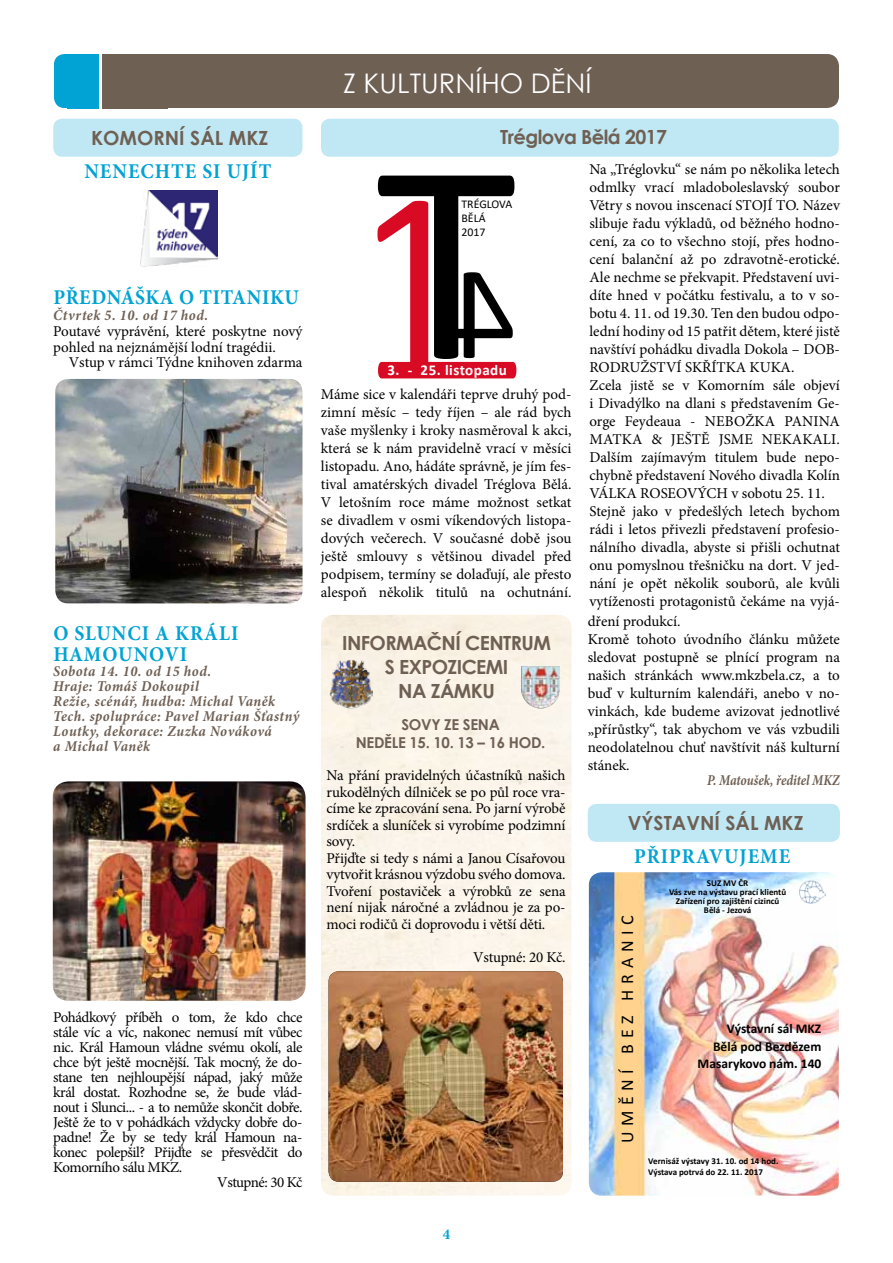
<style>
.page{position:relative;width:893px;height:1263px;background:#fff}
.page>*{position:absolute;margin:0;border:0;box-sizing:border-box;transform-origin:0 0}
.t1{font:288.9px "Calibri";color:#000}
.t2{font:27px "Century Gothic";color:#fff}
.t3{font:700 21px "Minion Pro";letter-spacing:.05em;color:#00a3d4;scale:.94 1}
.t4{font:700 19.5px "Century Gothic";letter-spacing:-.03em;color:#6f6054}
.t5{font:700 19.5px "Century Gothic";color:#6f6054}
.t6{font:18px "Calibri";letter-spacing:.31em;color:#000}
.t7{font:15px/18px "Minion Pro";letter-spacing:-.005em;color:#000}
.t8{font:15px "Minion Pro";letter-spacing:-.03em;color:#000}
.t9{font:italic 700 15px/15px "Minion Pro";letter-spacing:.035em;color:#6f6054;scale:.94 1}
.t10{font:15px "Minion Pro";letter-spacing:-.035em;color:#000}
.t11{font:700 15px "Century Gothic";letter-spacing:-.02em;color:#6f6054}
.t12{font:italic 700 15px "Minion Pro";letter-spacing:-.005em;color:#6f6054;scale:.85 1}
.t13{font:700 15px "Calibri";letter-spacing:.03em;color:#fff}
.t14{font:700 15px "Minion Pro";color:#00a3d4}
.t15{font:700 13.5px/18.5px "Calibri";color:#000;text-align:right}
.t16{font:11.85px/14.2px "Calibri";color:#000}
.t17{font:700 9px/9px "Calibri";color:#000;text-align:center}
</style>
<div class="page">
<div style="left:321px;top:615px;width:251px;height:581px;background:#faf4e9"></div>
<img style="left:521px;top:666px;width:39px;height:42px">
<img style="left:330px;top:659px;width:43px;height:49px">
<div style="left:53px;top:119px;width:249px;height:38px;background:#c0e8f4;border-radius:9px"></div>
<div style="left:588px;top:804px;width:252px;height:38px;background:#c0e8f4;border-radius:9px"></div>
<div style="left:107px;top:54px;width:732px;height:54px;background:#6f6054;border-radius:12px"></div>
<div style="left:102px;top:54px;width:65px;height:54px;background:#6f6054"></div>
<div style="left:54px;top:54px;width:27px;height:54px;background:#00a3d4;border-radius:11px"></div>
<div style="left:68px;top:54px;width:31px;height:54px;background:#00a3d4"></div>
<img style="left:55px;top:379px;width:247px;height:224px">
<img style="left:53px;top:781px;width:253px;height:220px">
<div style="left:321px;top:119px;width:518px;height:38px;background:#c0e8f4;border-radius:9px"></div>
<img style="left:589px;top:872px;width:250px;height:324px">
<img style="left:799px;top:879px;width:27px;height:24px">
<img style="left:329px;top:971px;width:234px;height:211px">
<img style="left:141px;top:190px;width:76px;height:77px">
<svg style="left:377px;top:201px;width:139px;height:177px"></svg>
<h3 class="t5" style="left:91px;top:123px;width:179px">KOMORNÍ SÁL MKZ</h3>
<h3 class="t3" style="left:84px;top:157px;width:200px">NENECHTE SI UJÍT</h3>
<h3 class="t3" style="left:53px;top:283px;width:44px">PŘEDN</h3>
<h3 class="t3" style="left:121px;top:283px;width:111px">ÁŠKA O TITANI</h3>
<h3 class="t3" style="left:270px;top:283px;width:29px">KU</h3>
<p class="t9" style="left:53px;top:307px;width:166px">Čtvrtek 5. 10. od 17 hod.</p>
<p class="t7" style="left:53px;top:323px;width:251px;line-height:15.8px">Poutavé vyprávění, které poskytne nový pohled na nejznámější lodní tragédii.</p>
<p class="t7" style="left:69px;top:354px;width:235px">Vstup v rámci Týdne knihoven zdarma</p>
<h3 class="t3" style="left:53px;top:619px;width:61px">O SLUNCI</h3>
<h3 class="t3" style="left:155px;top:619px;width:88px">A KRÁLI</h3>
<h3 class="t3" style="left:53px;top:640px;width:68px">HAMOUNOVI</h3>
<p class="t9" style="left:53px;top:664px;width:263px">Sobota 14. 10. od 15 hod.<br>Hraje: Tomáš Dokoupil<br>Režie, scénář, hudba: Michal Vaněk<br>Tech. spolupráce: Pavel Marian Šťastný<br>Loutky, dekorace: Zuzka Nováková<br>a Michal Vaněk</p>
<p class="t10" style="left:53px;top:1007px;width:251px">Pohádkový příběh o tom, že kdo chce</p>
<p class="t8" style="left:53px;top:1022px;width:251px">stále víc a víc, nakonec nemusí mít vůbec</p>
<p class="t8" style="left:53px;top:1037px;width:251px">nic. Král Hamoun vládne svému okolí, ale</p>
<p class="t8" style="left:53px;top:1052px;width:251px">chce být ještě mocnější. Tak mocný, že do-</p>
<p class="t8" style="left:53px;top:1067px;width:251px">stane ten nejhloupější nápad, jaký může</p>
<p class="t8" style="left:53px;top:1082px;width:251px">král dostat. Rozhodne se, že bude vlád-</p>
<p class="t10" style="left:53px;top:1097px;width:251px">nout i Slunci... - a to nemůže skončit dobře.</p>
<p class="t10" style="left:53px;top:1112px;width:251px">Ještě že to v pohádkách vždycky dobře do-</p>
<p class="t8" style="left:53px;top:1127px;width:251px">padne! Že by se tedy král Hamoun na-</p>
<p class="t8" style="left:53px;top:1142px;width:251px">konec polepšil? Přijďte se přesvědčit do</p>
<p class="t8" style="left:53px;top:1157px;width:130px">Komorního sálu MKZ.</p>
<p class="t10" style="left:217px;top:1172px;width:87px">Vstupné: 30 Kč</p>
<h2 class="t2" style="left:343px;top:64px;width:250px">Z KU LTU RNÍHO DĚNÍ</h2>
<h3 class="t4" style="left:500px;top:122px;width:168px">TRÉGLOVA BĚLÁ 2017</h3>
<h1 class="t1" style="left:376px;top:62px;width:142px">T</h1>
<p class="t13" style="left:388px;top:359px;width:121px">3. - 25. listopadu</p>
<p class="t16" style="left:461px;top:196px;width:52px">TRÉGLOVA<br>BĚLÁ<br>2017</p>
<p class="t7" style="left:321px;top:385px;width:252px;text-align:justify">Máme sice v kalendáři teprve druhý pod&shy;zimní měsíc – tedy říjen – ale rád bych vaše myšlenky i kroky nasměroval k akci, která se k nám pravidelně vrací v měsíci listopadu. Ano, hádáte správně, je jím fes&shy;tival amatérských divadel Tréglova Bělá.<br>V letošním roce máme možnost setkat se divadlem v osmi víkendových listopa&shy;dových večerech. V současné době jsou ještě smlouvy s většinou divadel před podpisem, termíny se dolaďují, ale přesto alespoň několik titulů na ochutnání.</p>
<h3 class="t4" style="left:342px;top:628px;width:210px">INFORMAČNÍ CENTRUM</h3>
<h3 class="t4" style="left:385px;top:652px;width:49px">SEXPOZICEMI</h3>
<h3 class="t4" style="left:398px;top:676px;width:98px">NA ZÁMKU</h3>
<p class="t11" style="left:401px;top:713px;width:19px">SOVY</p>
<p class="t11" style="left:444px;top:713px;width:29px">ZE SENA</p>
<p class="t11" style="left:356px;top:731px;width:20px">NEDĚLE</p>
<p class="t11" style="left:409px;top:731px;width:111px">15. 10. 13 – 16 HOD</p>
<p class="t11" style="left:541px;top:731px;width:6px">.</p>
<p class="t7" style="left:326px;top:767px;width:241px;line-height:16.5px">Na přání pravidelných účastníků našich rukodělných dílniček se po půl roce vra&shy;címe ke zpracování sena. Po jarní výrobě srdíček a sluníček si vyrobíme podzimní sovy.<br>Přijďte si tedy s námi a Janou Císařovou vytvořit krásnou výzdobu svého domova.<br>Tvoření postaviček a výrobků ze sena není nijak náročné a zvládnou je za po&shy;moci rodičů či doprovodu i větší děti.</p>
<p class="t7" style="left:473px;top:948px;width:94px">Vstupné: 20 Kč.</p>
<p class="t7" style="left:589px;top:160px;width:252px">Na „Tréglovku“ se nám po několika letech odmlky vrací mladoboleslavský soubor Větry s novou inscenací STOJÍ TO. Název slibuje řadu výkladů, od běžného hodno&shy;cení, za co to všechno stojí, přes hodno&shy;cení balanční až po zdravotně-erotické.<br>Ale nechme se překvapit. Představení uvi&shy;díte hned v počátku festivalu, a to v so&shy;botu 4. 11. od 19.30. Ten den budou odpo&shy;lední hodiny od 15 patřit dětem, které jistě navštíví pohádku divadla Dokola – DOB-RODRUŽSTVÍ SKŘÍTKA KUKA.<br>Zcela jistě se v Komorním sále objeví i Divadýlko na dlani s představením Ge&shy;orge Feydeaua - Nebožka</p>
<p class="t7" style="left:784px;top:412px;width:11px">panina</p>
<p class="t7" style="left:589px;top:430px;width:12px">matka</p>
<p class="t7" style="left:651px;top:430px;width:77px">&amp; Ještě jsme</p>
<p class="t7" style="left:762px;top:430px;width:11px">nekakali</p>
<p class="t7" style="left:589px;top:430px;width:252px;text-indent:247px">.<br>Dalším zajímavým titulem bude nepo&shy;chybně představení Nového divadla Kolín VÁLKA ROSEOVÝCH v sobotu 25. 11.<br>Stejně jako v předešlých letech bychom rádi i letos přivezli představení profesio&shy;nálního divadla, abyste si přišli ochutnat onu pomyslnou třešničku na dort. V jed&shy;nání je opět několik souborů, ale kvůli vytíženosti protagonistů čekáme na vyjá-</p>
<p class="t7" style="left:588px;top:613px;width:254px">dření produkcí.<br>Kromě tohoto úvodního článku můžete sledovat postupně se plnící program na našich stránkách www.mkzbela.cz, a to buď v kulturním kalendáři, anebo v no&shy;vinkách, kde budeme avizovat jednotlivé „přírůstky“, tak abychom ve vás vzbudili neodolatelnou chuť navštívit náš kulturní stánek.</p>
<p class="t12" style="left:707px;top:770px;width:158px">P. Matoušek, ředitel MKZ</p>
<h3 class="t5" style="left:628px;top:808px;width:177px">VÝSTAVNÍ SÁL MKZ</h3>
<h3 class="t3" style="left:634px;top:841px;width:43px">PŘIPRAVUJE</h3>
<h3 class="t3" style="left:760px;top:841px;width:30px">ME</h3>
<p class="t17" style="left:707px;top:878px;width:43px">SUZ MV ČR</p>
<p class="t6" style="left:615px;top:1143px;width:229px;rotate:-90deg">UMĚNÍ BEZ HRANIC</p>
<p class="t17" style="left:669px;top:887px;width:119px">Vás zve na výstavu prací klientů<br>Zařízení pro zajištění cizinců<br>Bělá - Jezová</p>
<p class="t15" style="left:713px;top:1019px;width:110px">Výstavní sál MKZ<br>Bělá pod Bezdězem</p>
<p class="t15" style="left:698px;top:1054px;width:125px">Masarykovo nám. 140</p>
<p class="t17" style="left:648px;top:1156px;width:132px">Vernisáž výstavy 31. 10. od 14 hod.</p>
<p class="t17" style="left:648px;top:1167px;width:116px">Výstava potrvá do 22. 11. 2017</p>
<p class="t14" style="left:443px;top:1224px;width:9px">4</p>
</div>
